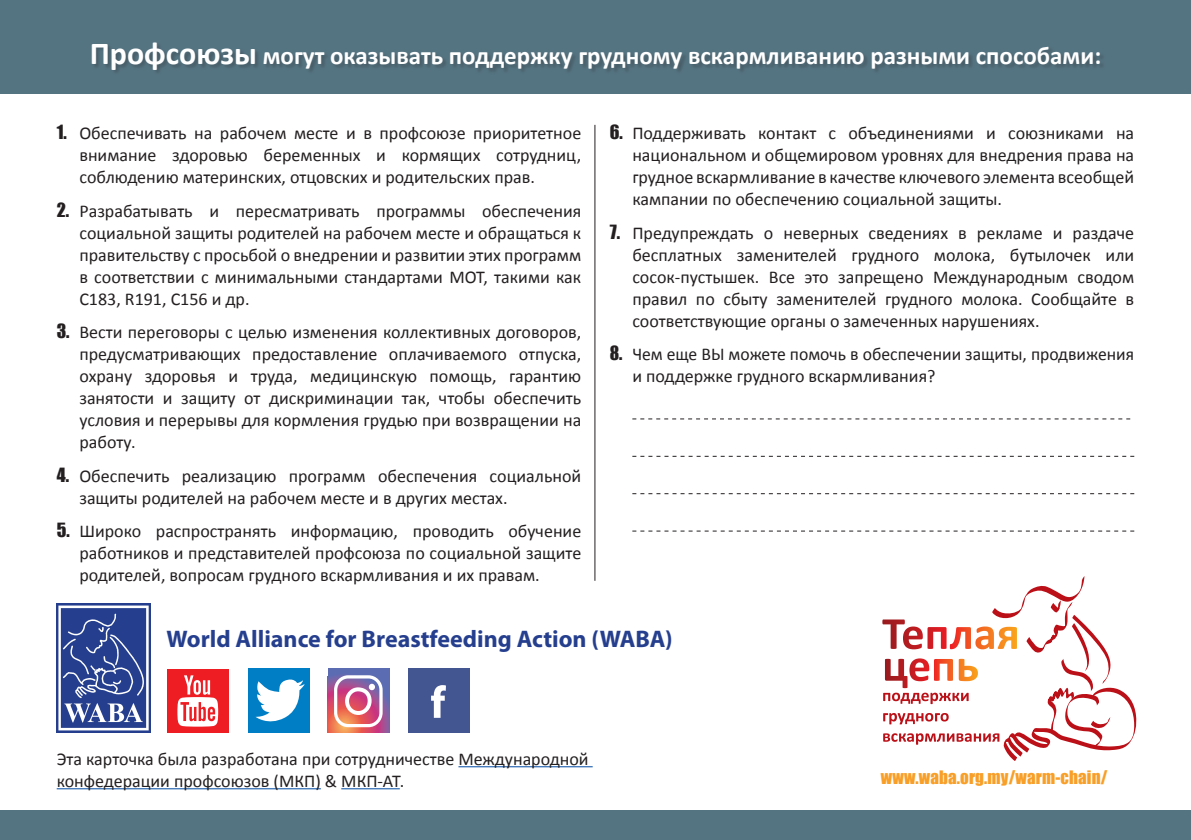
<style>
.page{position:relative;width:1191px;height:840px;background:#fff}
.page>*{position:absolute;margin:0;border:0;box-sizing:border-box;transform-origin:0 0}
.t1{font:700 25px "Calibri";color:#fff}
.t2{font:700 24px "Myriad Pro";color:#253f8e}
.t3{font:18px/22px "Calibri";color:#231f20;text-align:justify}
.t4{font:17px "Impact";letter-spacing:.01em;color:#f89f28}
.s1{font-size:32px}
.s2{font-family:"Impact"}
</style>
<div class="page">
<div style="left:0;top:0;width:1191px;height:94px;background:#557482"></div>
<div style="left:0;top:809px;width:1191px;height:30px;background:#557482"></div>
<hr style="left:458px;top:765px;width:134px;height:1px;background:#2664b1">
<hr style="left:57px;top:787px;width:264px;height:1px;background:#2664b1">
<hr style="left:341px;top:787px;width:59px;height:1px;background:#2664b1">
<img style="left:57px;top:603px;width:93px;height:128px">
<div style="left:408px;top:668px;width:61px;height:64px;background:#435691"></div>
<svg style="left:431px;top:685px;width:15px;height:32px"></svg>
<div style="left:167px;top:668px;width:61px;height:64px;background:#ee1d23"></div>
<svg style="left:177px;top:675px;width:41px;height:51px"></svg>
<svg style="left:328px;top:668px;width:61px;height:64px;background:#af668c"></svg>
<div style="left:334px;top:675px;width:48px;height:51px;border:3px solid #fff;border-radius:13px"></div>
<div style="left:345px;top:686px;width:27px;height:28px;border:4px solid #fff;border-radius:50%"></div>
<svg style="left:369px;top:683px;width:6px;height:6px"></svg>
<div style="left:249px;top:668px;width:61px;height:64px;background:#007ec5"></div>
<svg style="left:255px;top:679px;width:49px;height:43px"></svg>
<svg style="left:882px;top:576px;width:255px;height:184px"></svg>
<div style="left:90px;top:41px;width:1016px;height:35px;background:#231f20;opacity:.3"></div>
<svg style="left:632px;top:418px;width:498px;height:1px"></svg>
<svg style="left:632px;top:455px;width:502px;height:1px"></svg>
<svg style="left:632px;top:493px;width:502px;height:1px"></svg>
<svg style="left:632px;top:530px;width:502px;height:1px"></svg>
<hr style="left:594px;top:125px;width:1px;height:455px;background:#231f20">
<h1 class="t1" style="left:90px;top:39px;width:1013px"><span class="s1">Профсоюзы</span> могут оказывать поддержку грудному вскармливанию разными способами:</h1>
<p class="t3" style="left:79px;top:122px;width:503px;text-indent:-23px"><span class="s2">1.</span> Обеспечивать на рабочем месте и в профсоюзе приоритетное внимание здоровью беременных и кормящих сотрудниц, соблюдению материнских, отцовских и родительских прав.</p>
<p class="t3" style="left:79px;top:199px;width:503px;text-indent:-23px"><span class="s2">2.</span> Разрабатывать и пересматривать программы обеспечения социальной защиты родителей на рабочем месте и обращаться к правительству с просьбой о внедрении и развитии этих программ в соответствии с минимальными стандартами МОТ, такими как C183, R191, C156 и др.</p>
<p class="t3" style="left:79px;top:321px;width:503px;text-indent:-23px"><span class="s2">3.</span> Вести переговоры с целью изменения коллективных договоров, предусматривающих предоставление оплачиваемого отпуска, охрану здоровья и труда, медицинскую помощь, гарантию занятости и защиту от дискриминации так, чтобы обеспечить условия и перерывы для кормления грудью при возвращении на работу.</p>
<p class="t3" style="left:79px;top:464px;width:503px;text-indent:-23px"><span class="s2">4.</span> Обеспечить реализацию программ обеспечения социальной защиты родителей на рабочем месте и в других местах.</p>
<p class="t3" style="left:79px;top:519px;width:503px;text-indent:-23px"><span class="s2">5.</span> Широко распространять информацию, проводить обучение работников и представителей профсоюза по социальной защите родителей, вопросам грудного вскармливания и их правам.</p>
<p class="t3" style="left:632px;top:122px;width:503px;text-indent:-23px"><span class="s2">6.</span> Поддерживать контакт с объединениями и союзниками на национальном и общемировом уровнях для внедрения права на грудное вскармливание в качестве ключевого элемента всеобщей кампании по обеспечению социальной защиты.</p>
<p class="t3" style="left:632px;top:221px;width:503px;text-indent:-23px"><span class="s2">7.</span> Предупреждать о неверных сведениях в рекламе и раздаче бесплатных заменителей грудного молока, бутылочек или сосок-пустышек. Все это запрещено Международным сводом правил по сбыту заменителей грудного молока. Сообщайте в соответствующие органы о замеченных нарушениях.</p>
<p class="t3" style="left:632px;top:343px;width:503px;text-indent:-23px"><span class="s2">8.</span> Чем еще ВЫ можете помочь в обеспечении защиты, продвижения и поддержке грудного вскармливания?</p>
<h2 class="t2" style="left:167px;top:622px;width:507px">World Alliance for Breastfeeding Action (WABA)</h2>
<p class="t3" style="left:57px;top:747px;width:533px">Эта карточка была разработана при сотрудничестве Международной конфедерации профсоюзов (МКП) &amp; МКП-АТ.</p>
<p class="t4" style="left:881px;top:763px;width:228px">www.waba.org.my/warm-chain/</p>
</div>
